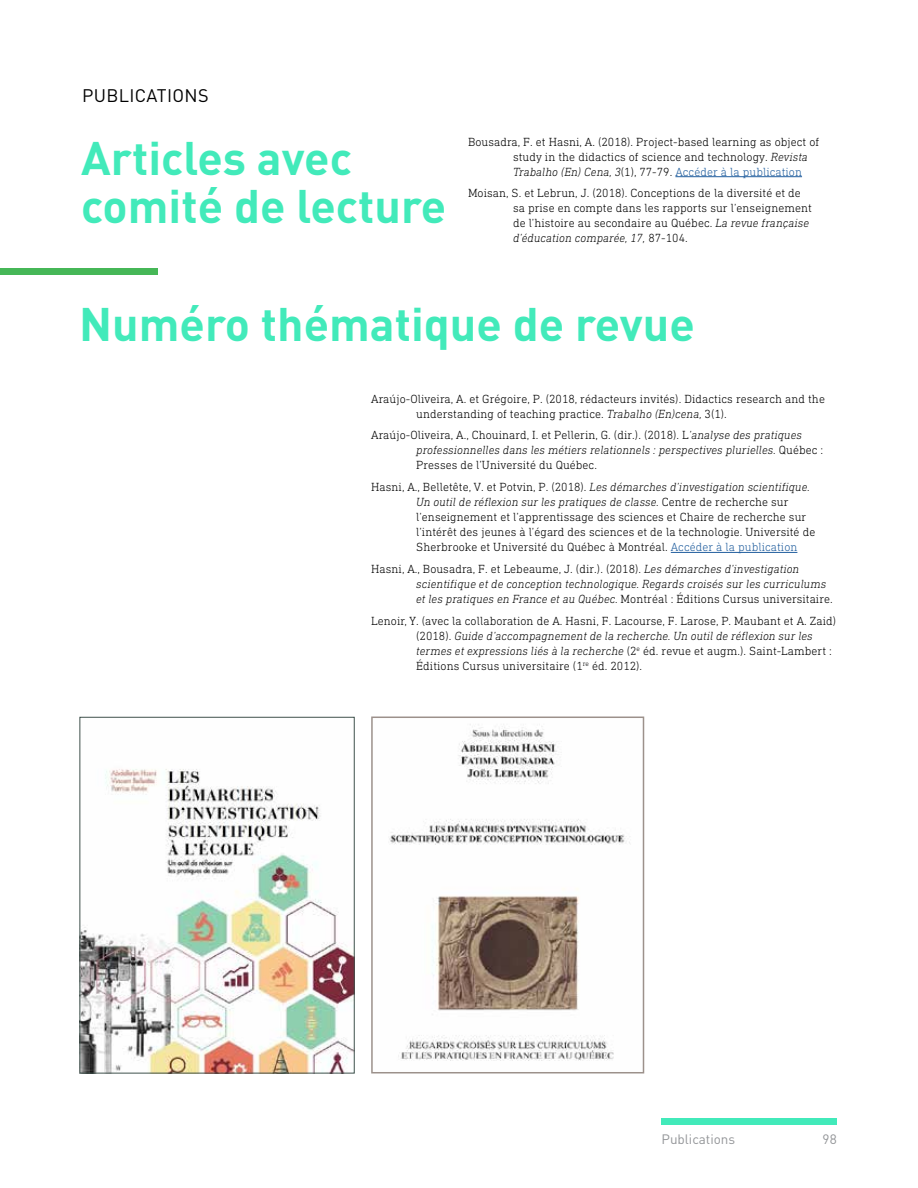
<style>
.page{position:relative;width:918px;height:1188px;background:#fff}
.page>*{position:absolute;margin:0;border:0;box-sizing:border-box;transform-origin:0 0}
.t1{font:700 46.5px/48px "DIN";color:#42eaba}
.t2{font:18px "DIN";letter-spacing:.02em;color:#000}
.t3{font:13.5px "DIN";color:#939598}
.t4{font:300 12px/15px "DIN Next Slab Pro";letter-spacing:.005em;color:#000}
.t5{font:italic 300 12px/15px "DIN Next Slab Pro";letter-spacing:.005em;color:#000}
.s1{font-style:italic}
.s2{color:#215e9e}
.s3{font-style:normal}
</style>
<div class="page">
<div style="left:662px;top:1118px;width:175px;height:6px;background:#42eaba"></div>
<hr style="left:675px;top:176px;width:127px;height:1px;background:#215e9e">
<hr style="left:671px;top:552px;width:126px;height:1px;background:#215e9e">
<div style="left:0;top:268px;width:158px;height:7px;background:#46b757"></div>
<div style="left:662px;top:1119px;width:175px;height:6px;background:#42eaba"></div>
<img style="left:82px;top:769px;width:271px;height:302px">
<div style="left:80px;top:717px;width:275px;height:356px;border:1px solid #3f514c"></div>
<img style="left:389px;top:724px;width:241px;height:337px">
<div style="left:371px;top:717px;width:273px;height:356px;border:2px solid #9c918b"></div>
<h2 class="t2" style="left:82px;top:85px;width:128px">PUBLICATIONS</h2>
<h1 class="t1" style="left:81px;top:132px;width:367px">Articles avec comité de lecture</h1>
<p class="t4" style="left:513px;top:134px;width:308px;text-indent:-45px">Bousadra, F. et Hasni, A. (2018). Project-based learning as object of study in the didactics of science and technology. <span class="s1">Revista<br>Trabalho (En) Cena, 3</span>(1), 77-79. <span class="s2">Accéder à la publication</span></p>
<p class="t4" style="left:513px;top:186px;width:300px;text-indent:-45px">Moisan, S. et Lebrun, J. (2018). Conceptions de la diversité et de sa prise en compte dans les rapports sur l’enseignement de l’histoire au secondaire au Québec. <span class="s1">La revue française d’éducation comparée, 17,</span> 87-104.</p>
<h1 class="t1" style="left:79px;top:299px;width:617px">Numéro thématique de revue</h1>
<p class="t4" style="left:416px;top:391px;width:410px;text-indent:-45px">Araújo-Oliveira, A. et Grégoire, P. (2018, rédacteurs invités). Didactics research and the understanding of teaching practice. <span class="s1">Trabalho (En)cena,</span> 3(1).</p>
<p class="t4" style="left:416px;top:428px;width:409px;text-indent:-45px">Araújo-Oliveira, A., Chouinard, I. et Pellerin, G. (dir.). (2018). L<span class="s1">’analyse des pratiques professionnelles dans les métiers relationnels : perspectives plurielles.</span> Québec :<br>Presses de l’Université du Québec.</p>
<p class="t4" style="left:416px;top:480px;width:401px;text-indent:-45px">Hasni, A., Belletête, V. et Potvin, P. (2018). <span class="s1">Les démarches d’investigation scientifique.<br>Un outil de réflexion sur les pratiques de classe.</span> Centre de recherche sur l’enseignement et l’apprentissage des sciences et Chaire de recherche sur l’intérêt des jeunes à l’égard des sciences et de la technologie. Université de Sherbrooke et Université du Québec à Montréal. <span class="s2">Accéder à la publication</span></p>
<p class="t5" style="left:416px;top:561px;width:418px;text-indent:-45px"><span class="s3">Hasni, A., Bousadra, F. et Lebeaume, J. (dir.). (2018).</span> Les démarches d’investigation scientifique et de conception technologique. Regards croisés sur les curriculums et les pratiques en France et au Québec. <span class="s3">Montréal : Éditions Cursus universitaire.</span></p>
<p class="t4" style="left:416px;top:613px;width:421px;text-indent:-45px">Lenoir, Y. (avec la collaboration de A. Hasni, F. Lacourse, F. Larose, P. Maubant et A. Zaid) (2018). <span class="s1">Guide d’accompagnement de la recherche. Un outil de réflexion sur les termes et expressions liés à la recherche</span> (2<sup>e</sup> éd. revue et augm.). Saint-Lambert :<br>Éditions Cursus universitaire (1<sup>re</sup> éd. 2012).</p>
<p class="t3" style="left:662px;top:1131px;width:75px">Publications</p>
<p class="t3" style="left:823px;top:1131px;width:16px">98</p>
</div>
